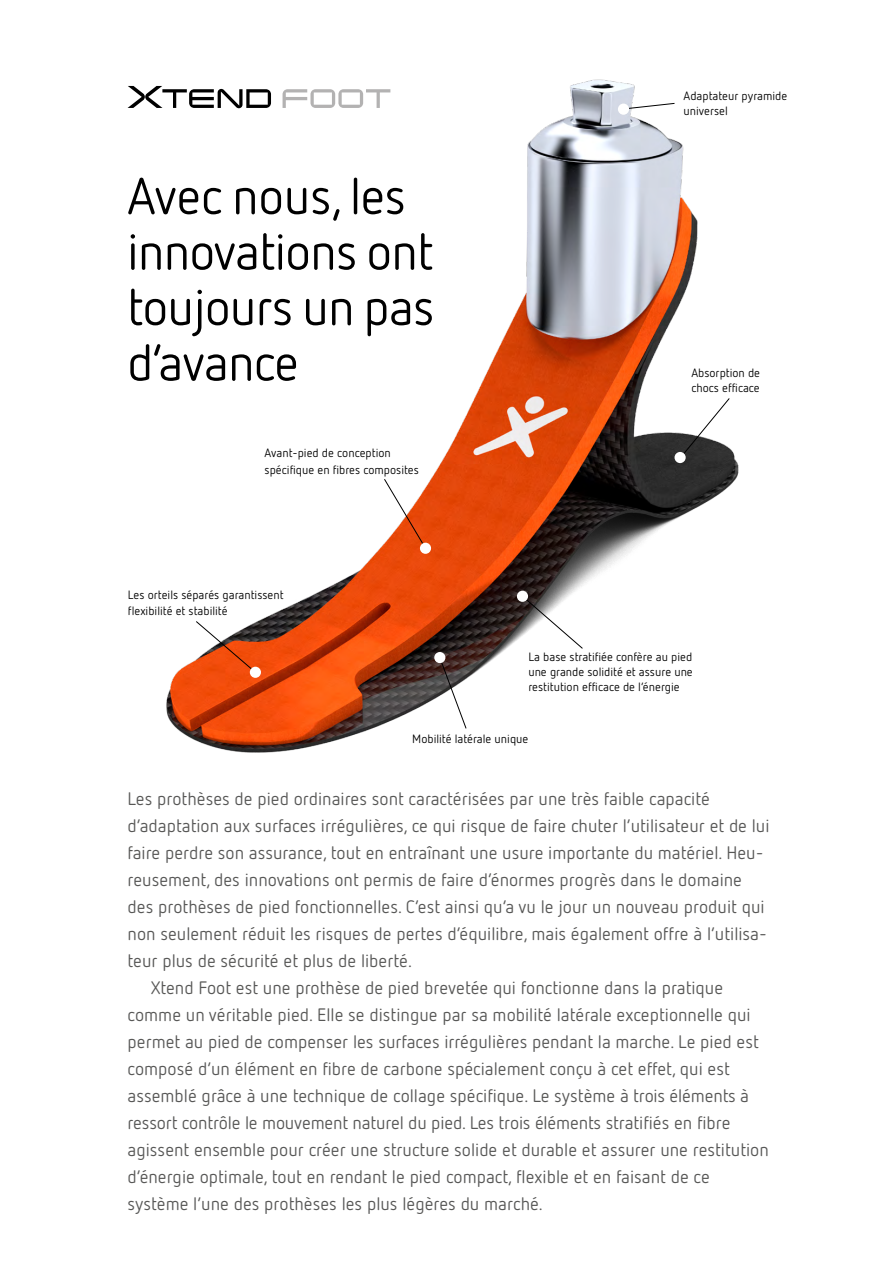
<style>
.page{position:relative;width:893px;height:1263px;background:#fff}
.page>*{position:absolute;margin:0;border:0;box-sizing:border-box;transform-origin:0 0}
.t1{font:51px/55.5px "Netto OT";letter-spacing:-.02em;color:#000}
.t2{font:18px "Netto OT";color:#575756}
.t3{font:12px/15px "Netto OT";color:#000}
</style>
<div class="page">
<img style="left:127px;top:79px;width:612px;height:674px">
<svg style="left:128px;top:86px;width:143px;height:22px"></svg>
<svg style="left:283px;top:89px;width:107px;height:19px"></svg>
<svg style="left:196px;top:621px;width:60px;height:52px"></svg>
<svg style="left:683px;top:398px;width:47px;height:56px"></svg>
<svg style="left:384px;top:479px;width:42px;height:70px"></svg>
<svg style="left:522px;top:596px;width:61px;height:53px"></svg>
<svg style="left:623px;top:103px;width:52px;height:6px"></svg>
<div style="left:420px;top:543px;width:11px;height:11px;background:#fff;border-radius:50%"></div>
<svg style="left:439px;top:657px;width:28px;height:72px"></svg>
<div style="left:434px;top:652px;width:11px;height:11px;background:#fff;border-radius:50%"></div>
<div style="left:517px;top:591px;width:11px;height:11px;background:#fff;border-radius:50%"></div>
<div style="left:250px;top:667px;width:11px;height:11px;background:#fff;border-radius:50%"></div>
<div style="left:674px;top:452px;width:12px;height:11px;background:#fff;border-radius:50%"></div>
<div style="left:618px;top:104px;width:11px;height:11px;background:#fff;border-radius:50%"></div>
<p class="t1" style="left:127px;top:167px;width:309px">Avec nous, les innovations ont toujours un pas d’avance</p>
<p class="t3" style="left:265px;top:445px;width:156px;line-height:16.5px">Avant-pied de conception spécifique en fibres composites</p>
<p class="t3" style="left:128px;top:586px;width:157px;line-height:16.5px">Les orteils séparés garantissent flexibilité et stabilité</p>
<p class="t3" style="left:684px;top:88px;width:105px">Adaptateur pyramide universel</p>
<p class="t3" style="left:691px;top:365px;width:70px">Absorption de chocs efficace</p>
<p class="t3" style="left:528px;top:649px;width:166px;text-align:justify">La base stratifiée confère au pied une grande solidité et assure une restitution efficace de l’énergie</p>
<p class="t3" style="left:412px;top:731px;width:118px">Mobilité latérale unique</p>
<p class="t2" style="left:128px;top:788px;width:584px">Les prothèses de pied ordinaires sont caractérisées par une très faible capacité</p>
<p class="t2" style="left:128px;top:815px;width:643px">d’adaptation aux surfaces irrégulières, ce qui risque de faire chuter l’utilisateur et de lui</p>
<p class="t2" style="left:128px;top:842px;width:637px">faire perdre son assurance, tout en entraînant une usure importante du matériel. Heu-</p>
<p class="t2" style="left:128px;top:869px;width:616px">reusement, des innovations ont permis de faire d’énormes progrès dans le domaine</p>
<p class="t2" style="left:128px;top:896px;width:639px">des prothèses de pied fonctionnelles. C’est ainsi qu’a vu le jour un nouveau produit qui</p>
<p class="t2" style="left:128px;top:923px;width:641px">non seulement réduit les risques de pertes d’équilibre, mais également offre à l’utilisa-</p>
<p class="t2" style="left:128px;top:950px;width:286px">teur plus de sécurité et plus de liberté.</p>
<p class="t2" style="left:151px;top:977px;width:573px">Xtend Foot est une prothèse de pied brevetée qui fonctionne dans la pratique</p>
<p class="t2" style="left:128px;top:1004px;width:625px">comme un véritable pied. Elle se distingue par sa mobilité latérale exceptionnelle qui</p>
<p class="t2" style="left:128px;top:1031px;width:633px">permet au pied de compenser les surfaces irrégulières pendant la marche. Le pied est</p>
<p class="t2" style="left:128px;top:1058px;width:604px">composé d’un élément en fibre de carbone spécialement conçu à cet effet, qui est</p>
<p class="t2" style="left:128px;top:1085px;width:623px">assemblé grâce à une technique de collage spécifique. Le système à trois éléments à</p>
<p class="t2" style="left:128px;top:1112px;width:604px">ressort contrôle le mouvement naturel du pied. Les trois éléments stratifiés en fibre</p>
<p class="t2" style="left:128px;top:1139px;width:643px">agissent ensemble pour créer une structure solide et durable et assurer une restitution</p>
<p class="t2" style="left:128px;top:1166px;width:584px">d’énergie optimale, tout en rendant le pied compact, flexible et en faisant de ce</p>
<p class="t2" style="left:128px;top:1193px;width:417px">système l’une des prothèses les plus légères du marché.</p>
</div>
